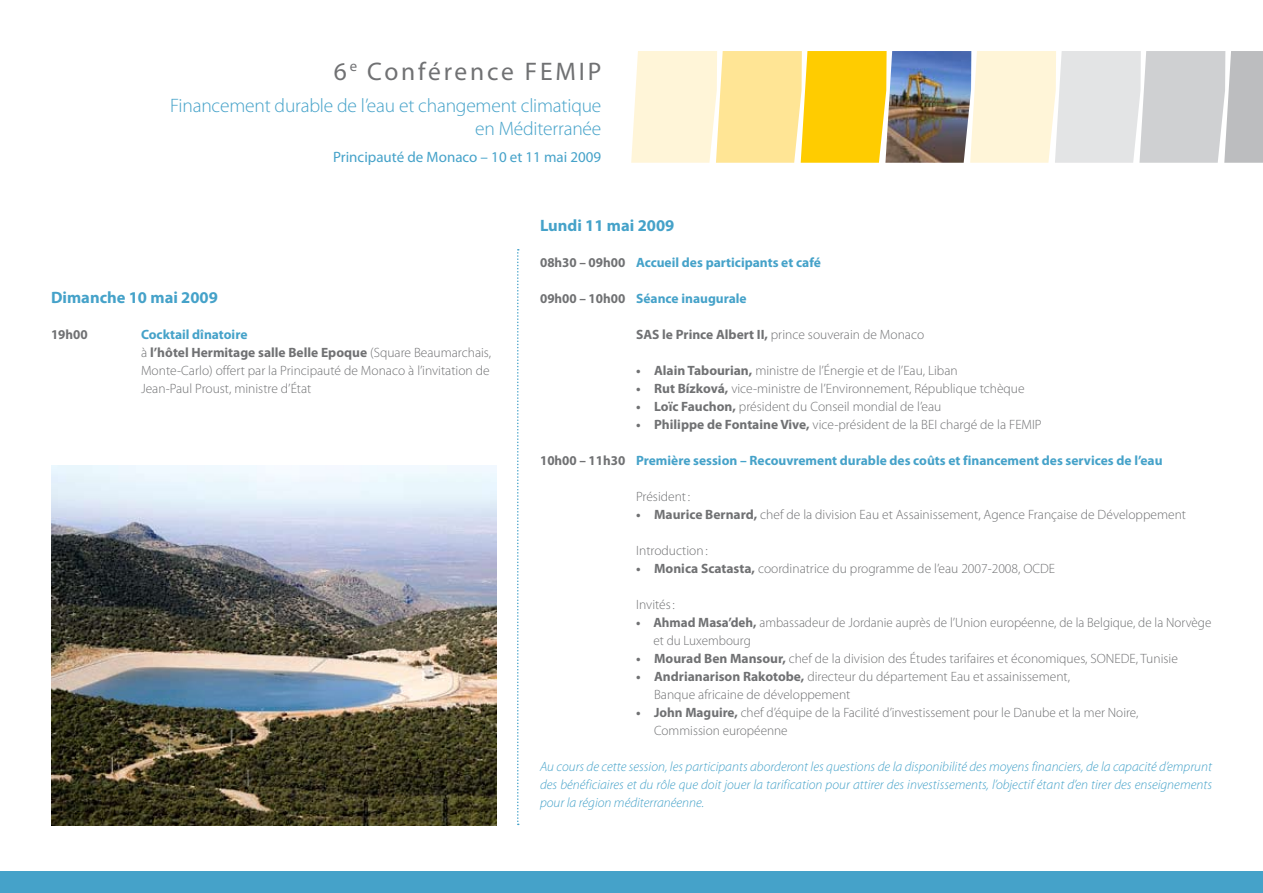
<style>
.page{position:relative;width:1263px;height:893px;background:#fff}
.page>*{position:absolute;margin:0;border:0;box-sizing:border-box;transform-origin:0 0}
.t1{font:25.5px "Myriad Pro";letter-spacing:.11em;color:#707173}
.t2{font:300 19.5px/23.4px "Myriad Pro";letter-spacing:-.01em;color:#45a2c9;text-align:right}
.t3{font:700 16.5px "Myriad Pro";color:#45a2c9}
.t4{font:15px "Myriad Pro";color:#45a2c9}
.t5{font:300 13.5px/18px "Myriad Pro";color:#707173}
.t6{font:italic 300 13.5px/18px "Myriad Pro";color:#45a2c9;text-align:justify}
.t7{font:700 13.5px "Myriad Pro";color:#45a2c9}
.t8{font:700 13.5px "Myriad Pro";color:#707173}
.s1{font-weight:700;color:#45a2c9}
.s2{font-weight:700}
.s3{color:#707173}
</style>
<div class="page">
<div style="left:0;top:872px;width:1263px;height:21px;background:#45a2c9"></div>
<svg style="left:517px;top:249px;width:2px;height:576px"></svg>
<img style="left:51px;top:465px;width:445px;height:360px">
<svg style="left:631px;top:51px;width:632px;height:112px;background:#ded3aa"></svg>
<h1 class="t1" style="left:334px;top:55px;width:269px">6<sup>e</sup> Conférence FEMIP</h1>
<h2 class="t2" style="left:170px;top:94px;width:432px">Financement durable de l’eau et changement climatique en Méditerranée</h2>
<p class="t4" style="left:333px;top:147px;width:270px">Principauté de Monaco – 10 et 11 mai 2009</p>
<p class="t3" style="left:51px;top:287px;width:168px">Dimanche 10 mai 2009</p>
<p class="t8" style="left:51px;top:326px;width:38px">19h00</p>
<p class="t5" style="left:141px;top:326px;width:352px"><span class="s1">Cocktail dînatoire<br></span>à <span class="s2">l’hôtel Hermitage salle Belle Epoque</span> (Square Beaumarchais, Monte-Carlo) offert par la Principauté de Monaco à l’invitation de Jean-Paul Proust, ministre d’État</p>
<p class="t3" style="left:540px;top:215px;width:136px">Lundi 11 mai 2009</p>
<p class="t7" style="left:540px;top:254px;width:282px"><span class="s3">08h30 – 09h00</span> Accueil des participants et café</p>
<p class="t7" style="left:540px;top:290px;width:208px"><span class="s3">09h00 – 10h00</span> Séance inaugurale</p>
<p class="t5" style="left:636px;top:326px;width:290px"><span class="s2">SAS le Prince Albert II,</span> prince souverain de Monaco</p>
<p class="t5" style="left:636px;top:362px;width:323px"><span class="s2">• Alain Tabourian,</span> ministre de l’Énergie et de l’Eau, Liban</p>
<p class="t5" style="left:636px;top:380px;width:390px"><span class="s2">• Rut Bízková,</span> vice-ministre de l’Environnement, République tchèque</p>
<p class="t5" style="left:636px;top:398px;width:307px"><span class="s2">• Loïc Fauchon,</span> président du Conseil mondial de l’eau</p>
<p class="t5" style="left:636px;top:416px;width:407px"><span class="s2">• Philippe de Fontaine Vive,</span> vice-président de la BEI chargé de la FEMIP</p>
<p class="t7" style="left:540px;top:452px;width:624px"><span class="s3">10h00 – 11h30</span> Première session – Recouvrement durable des coûts et financement des services de l’eau</p>
<p class="t5" style="left:636px;top:488px;width:56px">Président:</p>
<p class="t5" style="left:636px;top:506px;width:551px"><span class="s2">• Maurice Bernard,</span> chef de la division Eau et Assainissement, Agence Française de Développement</p>
<p class="t5" style="left:636px;top:542px;width:73px">Introduction:</p>
<p class="t5" style="left:636px;top:560px;width:421px"><span class="s2">• Monica Scatasta,</span> coordinatrice du programme de l’eau 2007-2008, OCDE</p>
<p class="t5" style="left:636px;top:596px;width:40px">Invités:</p>
<p class="t5" style="left:653px;top:614px;width:559px;text-indent:-17px"><span class="s2">• Ahmad Masa’deh,</span> ambassadeur de Jordanie auprès de l’Union européenne, de la Belgique, de la Norvège et du Luxembourg</p>
<p class="t5" style="left:636px;top:650px;width:543px"><span class="s2">• Mourad Ben Mansour,</span> chef de la division des Études tarifaires et économiques, SONEDE, Tunisie</p>
<p class="t5" style="left:654px;top:668px;width:417px;text-indent:-18px"><span class="s2">• Andrianarison Rakotobe,</span> directeur du département Eau et assainissement,<br>Banque africaine de développement</p>
<p class="t5" style="left:654px;top:704px;width:486px;text-indent:-18px"><span class="s2">• John Maguire,</span> chef d’équipe de la Facilité d’investissement pour le Danube et la mer Noire,<br>Commission européenne</p>
<p class="t6" style="left:540px;top:758px;width:673px">Au cours de cette session, les participants aborderont les questions de la disponibilité des moyens financiers, de la capacité d’emprunt des bénéficiaires et du rôle que doit jouer la tarification pour attirer des investissements, l’objectif étant d’en tirer des enseignements pour la région méditerranéenne.</p>
</div>
